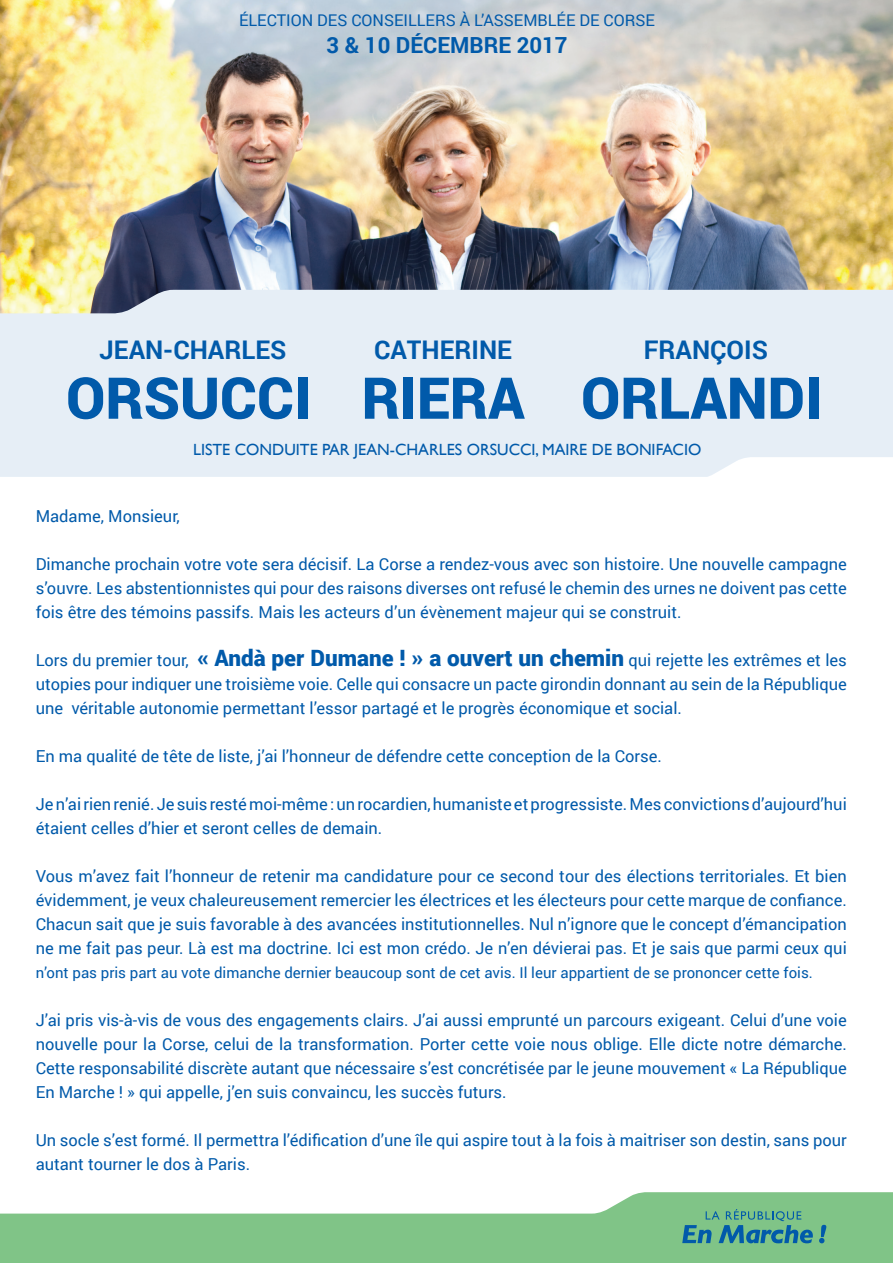
<style>
.page{position:relative;width:893px;height:1263px;background:#fff}
.page>*{position:absolute;margin:0;border:0;box-sizing:border-box;transform-origin:0 0}
.t1{font:900 57.75px "Roboto";color:#015aaa}
.t2{font:700 25.65px "Roboto";color:#015aaa}
.t3{font:700 22.2px "Roboto";color:#015aaa}
.t4{font:16.5px/24px "Roboto";color:#015aaa;text-align:justify}
.t5{font:16.2px "Gill Sans";color:#015aaa}
.t6{font:16.2px "Roboto";color:#015aaa}
.t7{font:15px "Roboto";color:#015aaa}
.s1{font-weight:900;font-size:22.5px}
</style>
<div class="page">
<div style="left:0;top:313px;width:893px;height:164px;background:#e6eef6"></div>
<img style="left:0;top:0;width:893px;height:313px">
<svg style="left:0;top:1192px;width:893px;height:71px;fill:#80c487"></svg>
<svg style="left:682px;top:1209px;width:131px;height:34px;background:#58a391"></svg>
<svg style="left:819px;top:1225px;width:7px;height:18px"></svg>
<p class="t6" style="left:239px;top:9px;width:417px">ÉLECTION DES CONSEILLERS À L’ASSEMBLÉE DE CORSE</p>
<p class="t3" style="left:327px;top:29px;width:243px">3 &amp; 10 DÉCEMBRE 2017</p>
<p class="t2" style="left:99px;top:332px;width:189px">JEAN-CHARLES</p>
<p class="t1" style="left:66px;top:357px;width:247px">ORSUCCI</p>
<p class="t2" style="left:374px;top:332px;width:139px">CATHERINE</p>
<p class="t1" style="left:362px;top:357px;width:164px">RIERA</p>
<p class="t5" style="left:193px;top:440px;width:510px">LISTE CONDUITE PAR JEAN-CHARLES ORSUCCI, MAIRE DE BONIFACIO</p>
<p class="t2" style="left:644px;top:332px;width:126px">FRANÇOIS</p>
<p class="t1" style="left:581px;top:357px;width:243px">ORLANDI</p>
<p class="t4" style="left:36px;top:504px;width:146px">Madame, Monsieur,</p>
<p class="t4" style="left:36px;top:552px;width:813px">Dimanche prochain votre vote sera décisif. La Corse a rendez-vous avec son histoire. Une nouvelle campagne s’ouvre. Les abstentionnistes qui pour des raisons diverses ont refusé le chemin des urnes ne doivent pas cette fois être des témoins passifs. Mais les acteurs d’un évènement majeur qui se construit.</p>
<p class="t4" style="left:36px;top:648px;width:813px">Lors du premier tour, <span class="s1">« Andà per Dumane ! » a ouvert un chemin</span> qui rejette les extrêmes et les utopies pour indiquer une troisième voie. Celle qui consacre un pacte girondin donnant au sein de la République une véritable autonomie permettant l’essor partagé et le progrès économique et social.</p>
<p class="t4" style="left:36px;top:744px;width:628px">En ma qualité de tête de liste, j’ai l’honneur de défendre cette conception de la Corse.</p>
<p class="t4" style="left:36px;top:792px;width:813px">Je n’ai rien renié. Je suis resté moi-même : un rocardien, humaniste et progressiste. Mes convictions d’aujourd’hui étaient celles d’hier et seront celles de demain.</p>
<p class="t4" style="left:36px;top:864px;width:813px">Vous m’avez fait l’honneur de retenir ma candidature pour ce second tour des élections territoriales. Et bien évidemment, je veux chaleureusement remercier les électrices et les électeurs pour cette marque de confiance.<br>Chacun sait que je suis favorable à des avancées institutionnelles. Nul n’ignore que le concept d’émancipation ne me fait pas peur. Là est ma doctrine. Ici est mon crédo. Je n’en dévierai pas. Et je sais que parmi ceux qui</p>
<p class="t7" style="left:36px;top:962px;width:779px">n’ont pas pris part au vote dimanche dernier beaucoup sont de cet avis. Il leur appartient de se prononcer cette fois.</p>
<p class="t4" style="left:36px;top:1008px;width:813px">J’ai pris vis-à-vis de vous des engagements clairs. J’ai aussi emprunté un parcours exigeant. Celui d’une voie nouvelle pour la Corse, celui de la transformation. Porter cette voie nous oblige. Elle dicte notre démarche.<br>Cette responsabilité discrète autant que nécessaire s’est concrétisée par le jeune mouvement « La République En Marche ! » qui appelle, j’en suis convaincu, les succès futurs.</p>
<p class="t4" style="left:36px;top:1128px;width:813px">Un socle s’est formé. Il permettra l’édification d’une île qui aspire tout à la fois à maitriser son destin, sans pour autant tourner le dos à Paris.</p>
</div>
